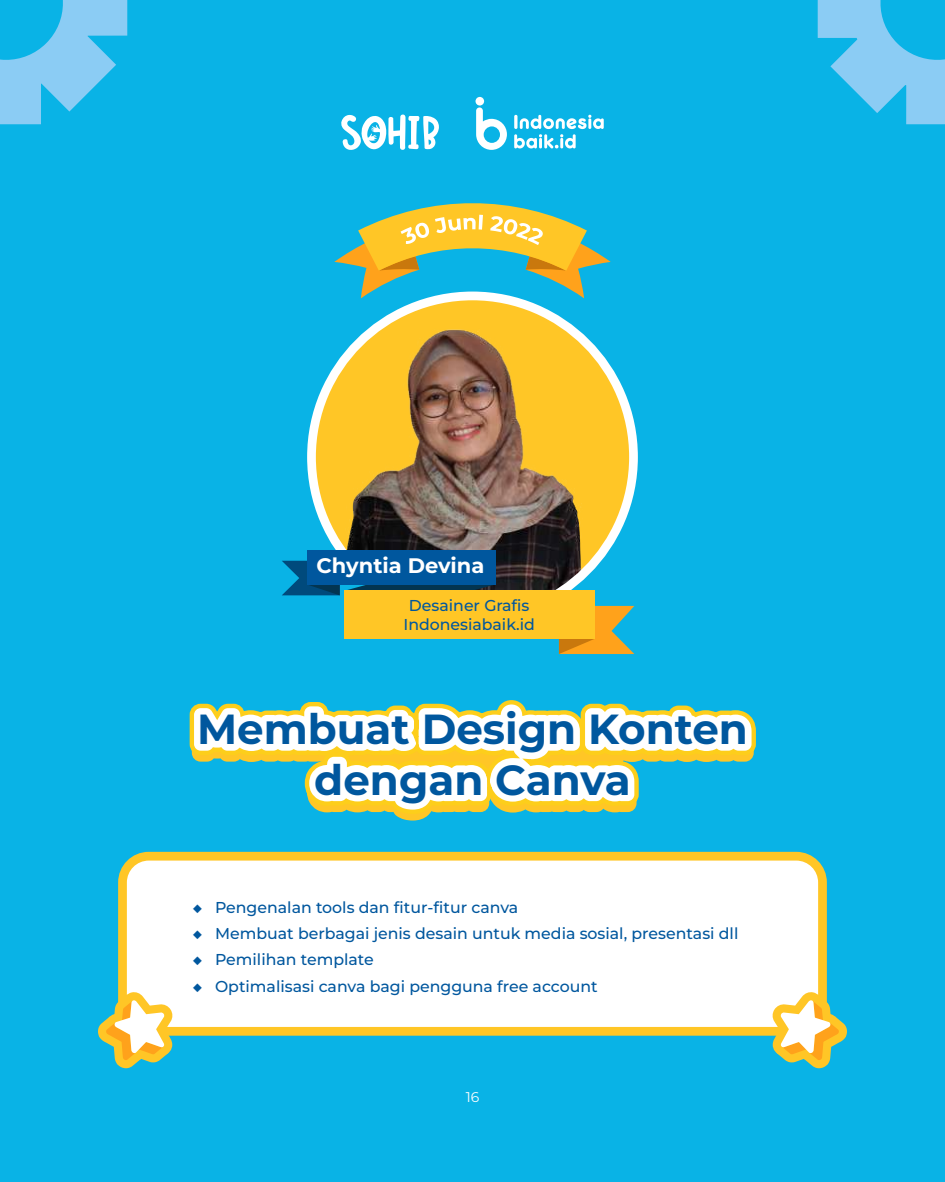
<style>
.page{position:relative;width:945px;height:1182px;background:#fff}
.page>*{position:absolute;margin:0;border:0;box-sizing:border-box;transform-origin:0 0}
.t1{font:700 42px/50.4px "Montserrat";color:#00579e;text-align:center}
.t2{font:700 21px "Montserrat";color:#fff}
.t3{font:500 15.75px/18.9px "Montserrat";color:#00579e;text-align:center}
.t4{font:14px "Montserrat";color:#fff}
</style>
<div class="page">
<div style="left:0;top:0;width:945px;height:1181px;background:#09b3e6"></div>
<svg style="left:334px;top:203px;width:277px;height:95px"></svg>
<svg style="left:641px;top:705px;width:115px;height:56px;background:#e3e7bb"></svg>
<svg style="left:189px;top:700px;width:452px;height:116px"></svg>
<div style="left:122px;top:856px;width:700px;height:175px;background:#fff;border-radius:26px"></div>
<div style="left:118px;top:851px;width:709px;height:184px;border:9px solid #ffc626;border-radius:26px"></div>
<svg style="left:98px;top:991px;width:75px;height:77px"></svg>
<svg style="left:772px;top:991px;width:75px;height:77px"></svg>
<img style="left:312px;top:296px;width:322px;height:322px;border-radius:161px">
<div style="left:307px;top:291px;width:331px;height:331px;border:9px solid #fff;border-radius:50%"></div>
<svg style="left:282px;top:560px;width:213px;height:36px"></svg>
<div style="left:307px;top:550px;width:188px;height:34px;background:#00579e"></div>
<svg style="left:559px;top:606px;width:75px;height:48px"></svg>
<div style="left:344px;top:590px;width:251px;height:48px;background:#ffc626"></div>
<svg style="left:341px;top:114px;width:98px;height:36px"></svg>
<svg style="left:476px;top:107px;width:31px;height:43px"></svg>
<div style="left:476px;top:97px;width:8px;height:8px;background:#fff;border-radius:50%"></div>
<svg style="left:514px;top:115px;width:90px;height:33px"></svg>
<svg style="left:0;top:0;width:127px;height:124px"></svg>
<svg style="left:818px;top:0;width:127px;height:124px"></svg>
<h2 class="t2" style="left:317px;top:552px;width:169px">Chyntia Devina</h2>
<p class="t3" style="left:403px;top:596px;width:133px">Desainer Grafis<br>Indonesiabaik.id</p>
<h1 class="t1" style="left:197px;top:702px;width:552px">Membuat Design Konten dengan Canva</h1>
<p class="t3" style="left:193px;top:897px;width:327px">◆ Pengenalan tools dan fitur-fitur canva</p>
<p class="t3" style="left:193px;top:923px;width:547px">◆ Membuat berbagai jenis desain untuk media sosial, presentasi dll</p>
<p class="t3" style="left:193px;top:949px;width:182px">◆ Pemilihan template</p>
<p class="t3" style="left:193px;top:976px;width:406px">◆ Optimalisasi canva bagi pengguna free account</p>
<p class="t4" style="left:466px;top:1087px;width:15px">16</p>
</div>
